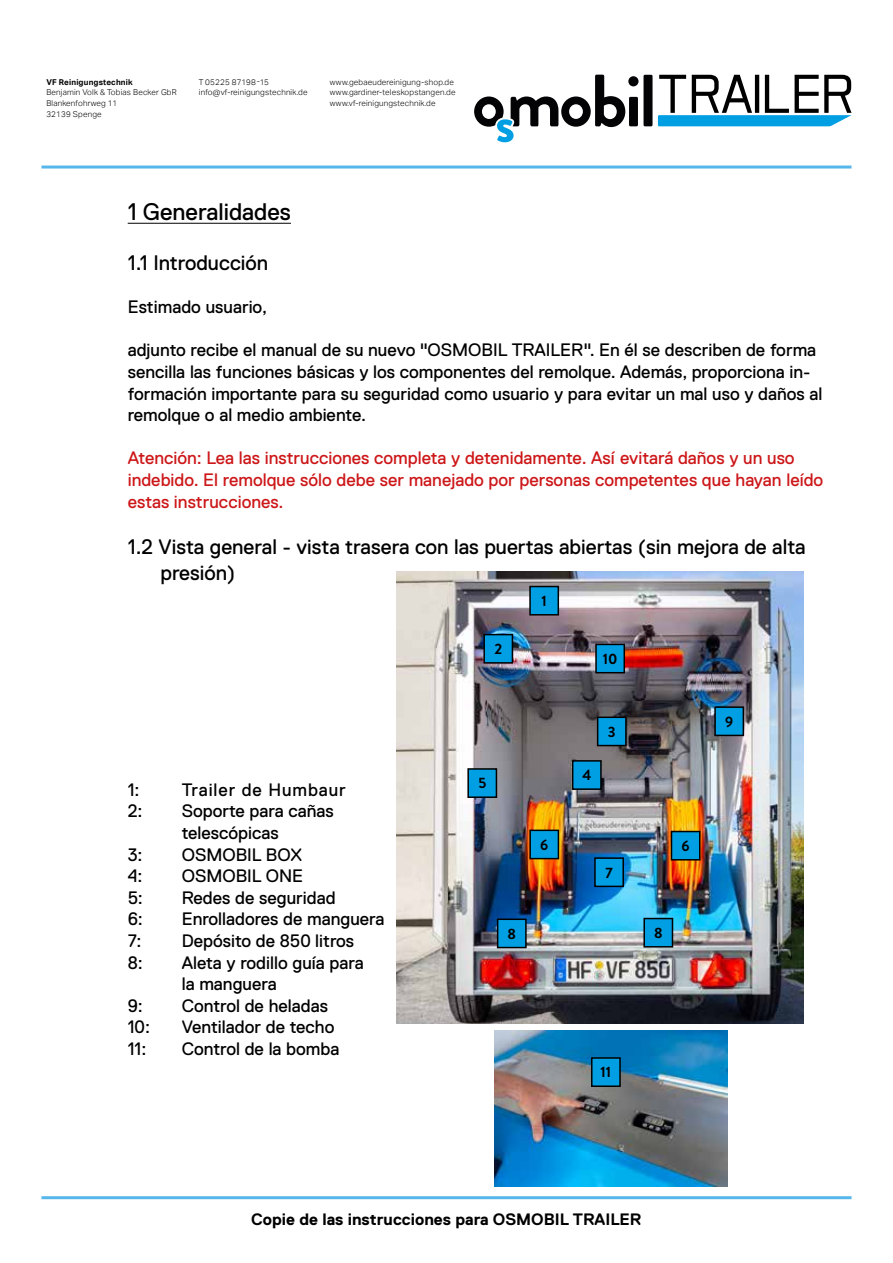
<style>
.page{position:relative;width:893px;height:1263px;background:#fff}
.page>*{position:absolute;margin:0;border:0;box-sizing:border-box;transform-origin:0 0}
.t1{font:24px "Replica Std";color:#000}
.t2{font:21px/25.2px "Replica Std";color:#000}
.t3{font:18px/21.6px "Replica Std";color:#000}
.t4{font:18px/21.6px "Replica Std";color:#cd1719}
.t5{font:18px "Replica Std";letter-spacing:.05em;color:#000}
.t6{font:700 16.5px "Replica Std";color:#000}
.t7{font:700 15px "Brandon Grotesque";color:#000}
.t8{font:300 8.1px/10.8px "Aktiv Grotesk";letter-spacing:.02em;color:#000}
.t9{font:700 8.1px "Aktiv Grotesk";letter-spacing:.02em;color:#000}
</style>
<div class="page">
<hr style="left:41px;top:166px;width:810px;height:3px;background:#57b7ea">
<hr style="left:41px;top:1196px;width:810px;height:3px;background:#57b7ea">
<div style="left:628px;top:76px;width:10px;height:10px;background:#030205;border-radius:50%"></div>
<div style="left:629px;top:97px;width:9px;height:29px;background:#030205"></div>
<div style="left:643px;top:75px;width:9px;height:51px;background:#030205"></div>
<svg style="left:474px;top:75px;width:151px;height:67px"></svg>
<svg style="left:658px;top:75px;width:193px;height:51px"></svg>
<img style="left:397px;top:572px;width:406px;height:451px">
<hr style="left:128px;top:223px;width:163px;height:1px;background:#000">
<div style="left:530px;top:586px;width:28px;height:29px;background:#009fe3"></div>
<div style="left:529px;top:586px;width:30px;height:29px;border:2px solid #000"></div>
<div style="left:468px;top:769px;width:28px;height:28px;background:#009fe3"></div>
<div style="left:467px;top:768px;width:30px;height:30px;border:2px solid #000"></div>
<div style="left:573px;top:761px;width:28px;height:28px;background:#009fe3"></div>
<div style="left:572px;top:760px;width:30px;height:30px;border:2px solid #000"></div>
<div style="left:498px;top:919px;width:28px;height:28px;background:#009fe3"></div>
<div style="left:497px;top:918px;width:30px;height:30px;border:2px solid #000"></div>
<div style="left:598px;top:717px;width:28px;height:28px;background:#009fe3"></div>
<div style="left:597px;top:716px;width:30px;height:30px;border:2px solid #000"></div>
<div style="left:530px;top:830px;width:28px;height:29px;background:#009fe3"></div>
<div style="left:529px;top:829px;width:30px;height:30px;border:2px solid #000"></div>
<div style="left:644px;top:918px;width:28px;height:29px;background:#009fe3"></div>
<div style="left:643px;top:918px;width:30px;height:29px;border:2px solid #000"></div>
<img style="left:495px;top:1031px;width:232px;height:155px">
<div style="left:671px;top:831px;width:29px;height:29px;background:#009fe3"></div>
<div style="left:671px;top:831px;width:29px;height:29px;border:2px solid #000"></div>
<div style="left:595px;top:858px;width:28px;height:28px;background:#009fe3"></div>
<div style="left:594px;top:857px;width:30px;height:30px;border:2px solid #000"></div>
<div style="left:715px;top:707px;width:28px;height:28px;background:#009fe3"></div>
<div style="left:714px;top:706px;width:30px;height:30px;border:2px solid #000"></div>
<div style="left:596px;top:644px;width:28px;height:29px;background:#009fe3"></div>
<div style="left:595px;top:644px;width:30px;height:29px;border:2px solid #000"></div>
<div style="left:592px;top:1058px;width:28px;height:28px;background:#009fe3"></div>
<div style="left:591px;top:1057px;width:30px;height:30px;border:2px solid #000"></div>
<div style="left:484px;top:635px;width:28px;height:28px;background:#009fe3"></div>
<div style="left:483px;top:634px;width:30px;height:30px;border:2px solid #000"></div>
<p class="t9" style="left:46px;top:77px;width:88px">VF Reinigungstechnik</p>
<p class="t8" style="left:46px;top:87px;width:132px">Benjamin Volk &amp; Tobias Becker GbR<br>Blankenfohrweg 11<br>32139 Spenge</p>
<p class="t8" style="left:199px;top:76px;width:110px">T 05225 87198-15 info@vf-reinigungstechnik.de</p>
<p class="t8" style="left:330px;top:76px;width:127px">www.gebaeudereinigung-shop.de www.gardiner-teleskopstangen.de www.vf-reinigungstechnik.de</p>
<h1 class="t1" style="left:128px;top:198px;width:165px">1 Generalidades</h1>
<p class="t2" style="left:128px;top:250px;width:142px">1.1 Introducción</p>
<p class="t3" style="left:128px;top:296px;width:141px">Estimado usuario,</p>
<p class="t3" style="left:128px;top:340px;width:696px">adjunto recibe el manual de su nuevo "OSMOBIL TRAILER". En él se describen de forma sencilla las funciones básicas y los componentes del remolque. Además, proporciona in&shy;formación importante para su seguridad como usuario y para evitar un mal uso y daños al remolque o al medio ambiente.</p>
<p class="t4" style="left:128px;top:448px;width:697px">Atención: Lea las instrucciones completa y detenidamente. Así evitará daños y un uso indebido. El remolque sólo debe ser manejado por personas competentes que hayan leído estas instrucciones.</p>
<p class="t2" style="left:160px;top:535px;width:647px;text-indent:-33px">1.2 Vista general - vista trasera con las puertas abiertas (sin mejora de alta presión)</p>
<p class="t3" style="left:128px;top:779px;width:13px">1:</p>
<p class="t5" style="left:182px;top:779px;width:166px">Trailer de Humbaur</p>
<p class="t3" style="left:128px;top:800px;width:16px">2:</p>
<p class="t3" style="left:182px;top:800px;width:154px">Soporte para cañas telescópicas</p>
<p class="t3" style="left:128px;top:844px;width:16px">3:</p>
<p class="t3" style="left:182px;top:844px;width:122px">OSMOBIL BOX</p>
<p class="t3" style="left:128px;top:865px;width:16px">4:</p>
<p class="t3" style="left:182px;top:865px;width:123px">OSMOBIL ONE</p>
<p class="t3" style="left:128px;top:887px;width:17px">5:</p>
<p class="t3" style="left:182px;top:887px;width:155px">Redes de seguridad</p>
<p class="t3" style="left:128px;top:908px;width:17px">6:</p>
<p class="t3" style="left:182px;top:908px;width:204px">Enrolladores de manguera</p>
<p class="t3" style="left:128px;top:930px;width:15px">7:</p>
<p class="t3" style="left:182px;top:930px;width:174px">Depósito de 850 litros</p>
<p class="t3" style="left:128px;top:952px;width:17px">8:</p>
<p class="t3" style="left:182px;top:952px;width:183px">Aleta y rodillo guía para la manguera</p>
<p class="t3" style="left:128px;top:995px;width:17px">9:</p>
<p class="t3" style="left:182px;top:995px;width:148px">Control de heladas</p>
<p class="t3" style="left:128px;top:1016px;width:24px">10:</p>
<p class="t3" style="left:182px;top:1016px;width:154px">Ventilador de techo</p>
<p class="t3" style="left:128px;top:1038px;width:20px">11:</p>
<p class="t3" style="left:182px;top:1038px;width:159px">Control de la bomba</p>
<p class="t7" style="left:494px;top:638px;width:9px">2</p>
<p class="t7" style="left:541px;top:590px;width:7px">1</p>
<p class="t7" style="left:478px;top:773px;width:9px">5</p>
<p class="t7" style="left:540px;top:834px;width:10px">6</p>
<p class="t7" style="left:507px;top:923px;width:10px">8</p>
<p class="t7" style="left:603px;top:648px;width:16px">10</p>
<p class="t7" style="left:582px;top:765px;width:10px">4</p>
<p class="t7" style="left:608px;top:721px;width:9px">3</p>
<p class="t7" style="left:605px;top:862px;width:9px">7</p>
<p class="t7" style="left:725px;top:711px;width:10px">9</p>
<p class="t7" style="left:682px;top:835px;width:10px">6</p>
<p class="t7" style="left:654px;top:922px;width:10px">8</p>
<p class="t7" style="left:600px;top:1062px;width:12px">11</p>
<p class="t6" style="left:251px;top:1210px;width:392px">Copie de las instrucciones para OSMOBIL TRAILER</p>
</div>
